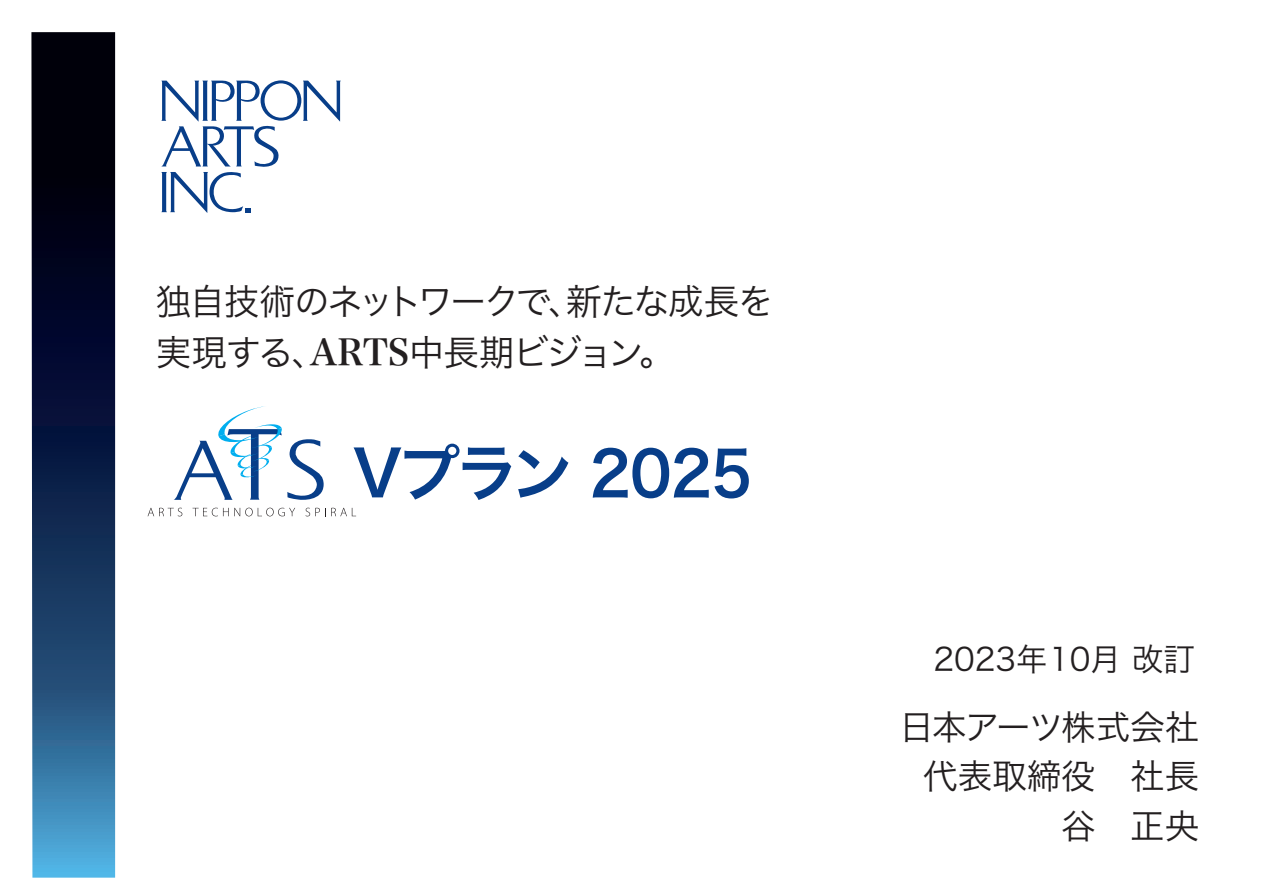
<style>
.page{position:relative;width:1263px;height:893px;background:#fff}
.page>*{position:absolute;margin:0;border:0;box-sizing:border-box;transform-origin:0 0}
.t1{font:62.7px "Hira Kaku Pro W6";color:#083e89}
.t2{font:36px/51px "Hira Kaku Pro W3";letter-spacing:-.05em;color:#231f20}
.t3{font:34.5px/49.5px "Hira Kaku Pro W3";color:#231f20;text-align:right}
.t4{font:31.5px "Hira Kaku Pro W3";color:#231f20}
.s1{font-family:"Hira Min Pro W6"}
.s2{font-size:61.2px}
</style>
<div class="page">
<svg style="left:31px;top:32px;width:84px;height:846px;background:#163051"></svg>
<svg style="left:161px;top:80px;width:180px;height:133px"></svg>
<svg style="left:148px;top:508px;width:34px;height:8px"></svg>
<svg style="left:193px;top:508px;width:102px;height:8px"></svg>
<svg style="left:305px;top:508px;width:51px;height:8px"></svg>
<svg style="left:174px;top:406px;width:150px;height:94px"></svg>
<p class="t2" style="left:156px;top:273px;width:619px">独自技術のネットワークで、新たな成長を実現する、<span class="s1">ARTS</span>中長期ビジョン。</p>
<h1 class="t1" style="left:353px;top:416px;width:401px">Vプラン <span class="s2">2025</span></h1>
<p class="t4" style="left:933px;top:631px;width:263px">2023年10月 改訂</p>
<p class="t3" style="left:899px;top:699px;width:301px">日本アーツ株式会社代表取締役　社長谷　正央</p>
</div>
